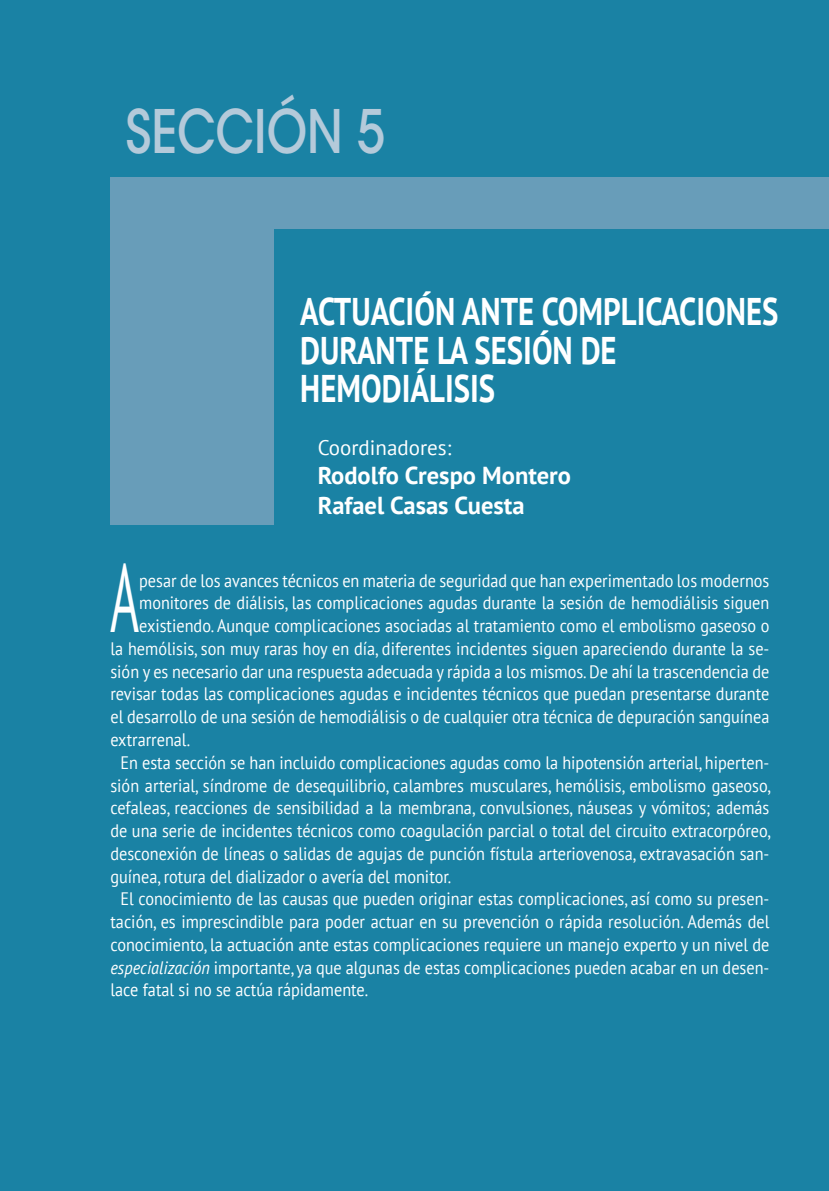
<style>
.page{position:relative;width:829px;height:1191px;background:#fff}
.page>*{position:absolute;margin:0;border:0;box-sizing:border-box;transform-origin:0 0}
.t1{font:95.55px "PT Sans";color:#fff;scale:.52 1}
.t2{font:500 59.5px "ITC Avant Garde Std";color:#b4cada;scale:.8 1}
.t3{font:700 38.5px/38.5px "PT Sans";color:#fff;scale:.8 1}
.t4{font:700 24.5px/29.4px "PT Sans";color:#fff}
.t5{font:21px "PT Sans";color:#fff}
.t6{font:18.03px/22.8px "PT Sans";color:#fff;text-align:justify;scale:.9 1}
.s1{font-style:italic}
</style>
<div class="page">
<div style="left:0;top:0;width:828px;height:1191px;background:#1a82a4"></div>
<div style="left:271px;top:178px;width:557px;height:51px;background:#689db9"></div>
<div style="left:110px;top:177px;width:164px;height:348px;background:#689db9"></div>
<p class="t2" style="left:125px;top:95px;width:326px">SECCIÓN 5</p>
<p class="t3" style="left:300px;top:292px;width:599px">ACTUACIÓN ANTE COMPLICACIONES<br>DURANTE LA SESIÓN DE<br>HEMODIÁLISIS</p>
<p class="t5" style="left:317px;top:434px;width:135px">Coordinadores:</p>
<p class="t4" style="left:317px;top:460px;width:255px">Rodolfo Crespo Montero<br>Rafael Casas Cuesta</p>
<p class="t1" style="left:110px;top:537px;width:58px">A</p>
<p class="t6" style="left:139px;top:568px;width:701px">pesar de los avances técnicos en materia de seguridad que han experimentado los modernos</p>
<p class="t6" style="left:139px;top:591px;width:701px">monitores de diálisis, las complicaciones agudas durante la sesión de hemodiálisis siguen</p>
<p class="t6" style="left:139px;top:614px;width:701px">existiendo. Aunque complicaciones asociadas al tratamiento como el embolismo gaseoso o</p>
<p class="t6" style="left:110px;top:637px;width:733px">la hemólisis, son muy raras hoy en día, diferentes incidentes siguen apareciendo durante la se-</p>
<p class="t6" style="left:110px;top:659px;width:733px">sión y es necesario dar una respuesta adecuada y rápida a los mismos. De ahí la trascendencia de</p>
<p class="t6" style="left:110px;top:682px;width:733px">revisar todas las complicaciones agudas e incidentes técnicos que puedan presentarse durante</p>
<p class="t6" style="left:110px;top:705px;width:733px">el desarrollo de una sesión de hemodiálisis o de cualquier otra técnica de depuración sanguínea</p>
<p class="t6" style="left:110px;top:728px;width:90px">extrarrenal.</p>
<p class="t6" style="left:110px;top:750px;width:735px;text-indent:10px">En esta sección se han incluido complicaciones agudas como la hipotensión arterial, hiperten&shy;sión arterial, síndrome de desequilibrio, calambres musculares, hemólisis, embolismo gaseoso, cefaleas, reacciones de sensibilidad a la membrana, convulsiones, náuseas y vómitos; además de una serie de incidentes técnicos como coagulación parcial o total del circuito extracorpóreo, desconexión de líneas o salidas de agujas de punción fístula arteriovenosa, extravasación san&shy;guínea, rotura del dializador o avería del monitor.</p>
<p class="t6" style="left:110px;top:887px;width:733px;text-indent:10px">El conocimiento de las causas que pueden originar estas complicaciones, así como su presen&shy;tación, es imprescindible para poder actuar en su prevención o rápida resolución. Además del conocimiento, la actuación ante estas complicaciones requiere un manejo experto y un nivel de <span class="s1">especialización</span> importante, ya que algunas de estas complicaciones pueden acabar en un desen&shy;lace fatal si no se actúa rápidamente.</p>
</div>
